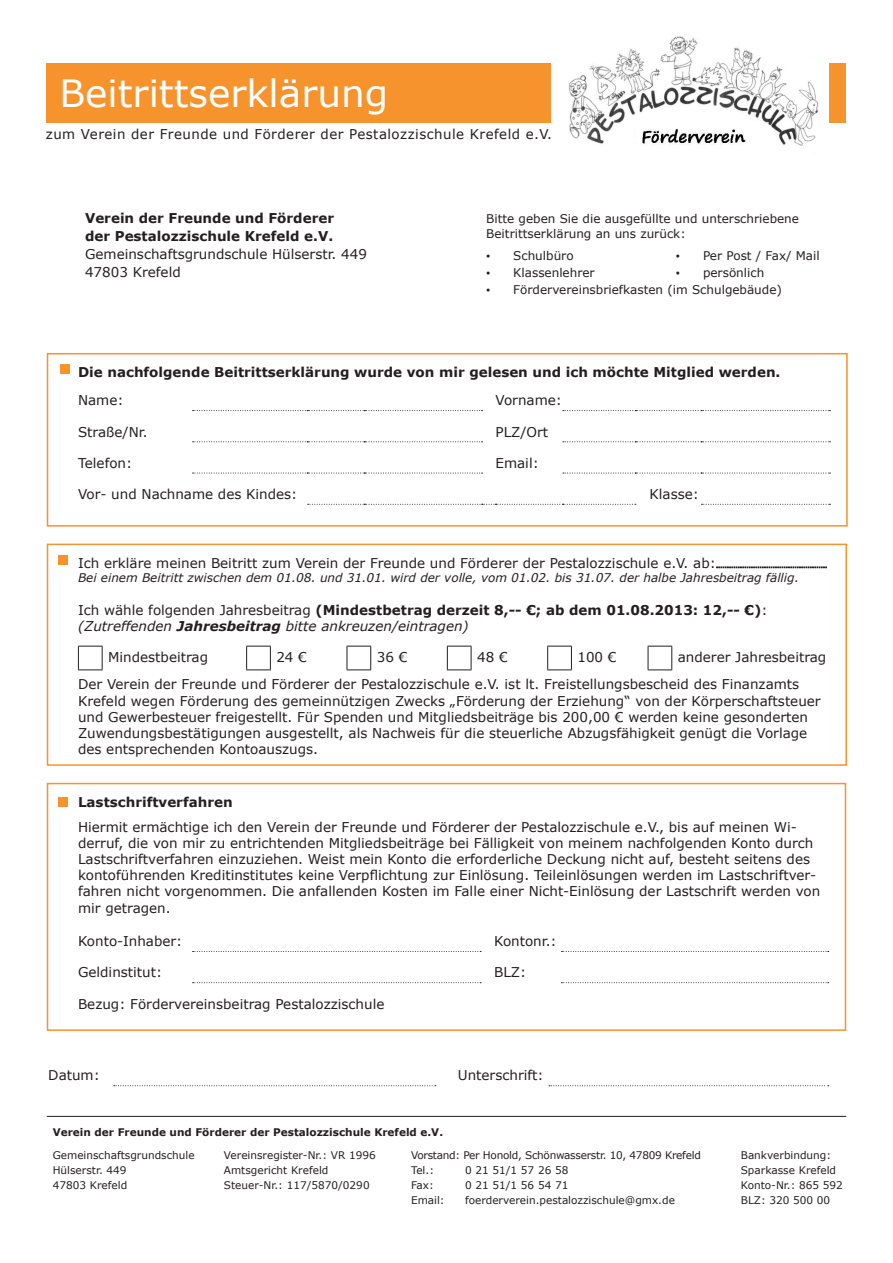
<style>
.page{position:relative;width:893px;height:1263px;background:#fff}
.page>*{position:absolute;margin:0;border:0;box-sizing:border-box;transform-origin:0 0}
.t1{font:37.5px "Verdana";color:#fff}
.t2{font:13.5px/16.2px "Verdana";color:#231f20}
.t3{font:700 13.5px/18px "Verdana";color:#231f20}
.t4{font:13.5px "Verdana";letter-spacing:.035em;color:#231f20}
.t5{font:12px/14.4px "Verdana";color:#231f20}
.t6{font:italic 12px "Verdana";color:#231f20}
.t7{font:10.5px/15px "Verdana";color:#231f20}
.t8{font:700 10.5px "Verdana";color:#231f20}
.t9{font:10.5px/15px "Verdana";letter-spacing:-.025em;color:#231f20}
.s1{font-family:"Times New Roman"}
.s2{font-weight:400}
.s3{font-weight:400;font-style:italic}
.s4{font-style:italic}
</style>
<div class="page">
<div style="left:47px;top:63px;width:799px;height:59px;background:#f7932c"></div>
<img style="left:552px;top:36px;width:276px;height:110px">
<svg style="left:46px;top:543px;width:801px;height:223px"></svg>
<div style="left:58px;top:555px;width:10px;height:10px;background:#f7932c"></div>
<svg style="left:46px;top:782px;width:801px;height:249px"></svg>
<div style="left:58px;top:797px;width:10px;height:9px;background:#f7932c"></div>
<svg style="left:114px;top:1085px;width:322px;height:1px"></svg>
<svg style="left:549px;top:1085px;width:280px;height:1px"></svg>
<svg style="left:46px;top:353px;width:802px;height:174px"></svg>
<div style="left:60px;top:365px;width:9px;height:9px;background:#f7932c"></div>
<hr style="left:47px;top:1116px;width:799px;height:1px;background:#231f20">
<h1 class="t1" style="left:60px;top:67px;width:330px">Beitrittserklärung</h1>
<p class="t4" style="left:46px;top:125px;width:508px">zum Verein der Freunde und Förderer der Pestalozzischule Krefeld e.V.</p>
<p class="t3" style="left:85px;top:209px;width:251px">Verein der Freunde und Förderer der Pestalozzischule Krefeld e.V.</p>
<p class="t2" style="left:85px;top:245px;width:283px;line-height:18px">Gemeinschaftsgrundschule Hülserstr. 449<br>47803 Krefeld</p>
<p class="t5" style="left:486px;top:211px;width:314px">Bitte geben Sie die ausgefüllte und unterschriebene<br>Beitrittserklärung an uns zurück:</p>
<p class="t5" style="left:486px;top:248px;width:89px"><span class="s1">•</span> Schulbüro</p>
<p class="t5" style="left:486px;top:265px;width:110px"><span class="s1">•</span> Klassenlehrer</p>
<p class="t5" style="left:676px;top:248px;width:145px"><span class="s1">•</span> Per Post / Fax/ Mail</p>
<p class="t5" style="left:676px;top:265px;width:90px"><span class="s1">•</span> persönlich</p>
<p class="t5" style="left:486px;top:282px;width:297px"><span class="s1">•</span> Fördervereinsbriefkasten (im Schulgebäude)</p>
<p class="t3" style="left:78px;top:363px;width:704px">Die nachfolgende Beitrittserklärung wurde von mir gelesen und ich möchte Mitglied werden.</p>
<p class="t2" style="left:78px;top:392px;width:47px">Name:</p>
<p class="t2" style="left:495px;top:392px;width:68px">Vorname:</p>
<p class="t2" style="left:78px;top:423px;width:71px">Straße/Nr.</p>
<p class="t2" style="left:495px;top:423px;width:54px">PLZ/Ort</p>
<p class="t2" style="left:78px;top:455px;width:56px">Telefon:</p>
<p class="t2" style="left:495px;top:455px;width:45px">Email:</p>
<p class="t2" style="left:78px;top:486px;width:221px">Vor- und Nachname des Kindes:</p>
<p class="t2" style="left:649px;top:486px;width:51px">Klasse:</p>
<p class="t2" style="left:78px;top:555px;width:639px">Ich erkläre meinen Beitritt zum Verein der Freunde und Förderer der Pestalozzischule e.V. ab:</p>
<p class="t6" style="left:78px;top:569px;width:722px">Bei einem Beitritt zwischen dem 01.08. und 31.01. wird der volle, vom 01.02. bis 31.07. der halbe Jahresbeitrag fällig.</p>
<p class="t3" style="left:78px;top:601px;width:691px;line-height:16.2px"><span class="s2">Ich wähle folgenden Jahresbeitrag</span> (Mindestbetrag derzeit 8,-- €; ab dem 01.08.2013: 12,-- €)<span class="s2">: </span><span class="s3">(Zutreffenden</span> <span class="s4">Jahresbeitrag</span> <span class="s3">bitte ankreuzen/eintragen)</span></p>
<p class="t2" style="left:108px;top:649px;width:101px">Mindestbeitrag</p>
<p class="t2" style="left:276px;top:649px;width:32px">24 €</p>
<p class="t2" style="left:377px;top:649px;width:32px">36 €</p>
<p class="t2" style="left:477px;top:649px;width:32px">48 €</p>
<p class="t2" style="left:577px;top:649px;width:41px">100 €</p>
<p class="t2" style="left:78px;top:644px;width:750px;line-height:27px;text-indent:600px">anderer Jahresbeitrag<br>Der Verein der Freunde und Förderer der Pestalozzischule e.V. ist lt. Freistellungsbescheid des Finanzamts</p>
<p class="t2" style="left:78px;top:692px;width:744px">Krefeld wegen Förderung des gemeinnützigen Zwecks „Förderung der Erziehung“ von der Körperschaftsteuer und Gewerbesteuer freigestellt. Für Spenden und Mitgliedsbeiträge bis 200,00 € werden keine gesonderten Zuwendungsbestätigungen ausgestellt, als Nachweis für die steuerliche Abzugsfähigkeit genügt die Vorlage des entsprechenden Kontoauszugs.</p>
<p class="t3" style="left:78px;top:793px;width:156px">Lastschriftverfahren</p>
<p class="t2" style="left:78px;top:818px;width:744px">Hiermit ermächtige ich den Verein der Freunde und Förderer der Pestalozzischule e.V., bis auf meinen Wi&shy;derruf, die von mir zu entrichtenden Mitgliedsbeiträge bei Fälligkeit von meinem nachfolgenden Konto durch Lastschriftverfahren einzuziehen. Weist mein Konto die erforderliche Deckung nicht auf, besteht seitens des kontoführenden Kreditinstitutes keine Verpflichtung zur Einlösung. Teileinlösungen werden im Lastschriftver&shy;fahren nicht vorgenommen. Die anfallenden Kosten im Falle einer Nicht-Einlösung der Lastschrift werden von mir getragen.</p>
<p class="t2" style="left:78px;top:933px;width:106px">Konto-Inhaber:</p>
<p class="t2" style="left:494px;top:933px;width:64px">Kontonr.:</p>
<p class="t2" style="left:78px;top:964px;width:86px">Geldinstitut:</p>
<p class="t2" style="left:494px;top:964px;width:34px">BLZ:</p>
<p class="t2" style="left:78px;top:995px;width:308px">Bezug: Fördervereinsbeitrag Pestalozzischule</p>
<p class="t2" style="left:48px;top:1067px;width:53px">Datum:</p>
<p class="t2" style="left:458px;top:1067px;width:87px">Unterschrift:</p>
<p class="t8" style="left:53px;top:1124px;width:392px">Verein der Freunde und Förderer der Pestalozzischule Krefeld e.V.</p>
<p class="t7" style="left:53px;top:1147px;width:143px">Gemeinschaftsgrundschule<br>Hülserstr. 449<br>47803 Krefeld</p>
<p class="t7" style="left:224px;top:1147px;width:153px">Vereinsregister-Nr.: VR 1996<br>Amtsgericht Krefeld<br>Steuer-Nr.: 117/5870/0290</p>
<p class="t9" style="left:411px;top:1147px;width:291px">Vorstand: Per Honold, Schönwasserstr. 10, 47809 Krefeld<br>Tel.:</p>
<p class="t7" style="left:465px;top:1162px;width:105px">0 21 51/1 57 26 58</p>
<p class="t7" style="left:411px;top:1177px;width:24px">Fax:</p>
<p class="t7" style="left:465px;top:1177px;width:105px">0 21 51/1 56 54 71</p>
<p class="t7" style="left:411px;top:1192px;width:35px">Email:</p>
<p class="t7" style="left:465px;top:1192px;width:211px">foerderverein.pestalozzischule@gmx.de</p>
<p class="t7" style="left:741px;top:1147px;width:104px">Bankverbindung:<br>Sparkasse Krefeld<br>Konto-Nr.: 865 592<br>BLZ: 320 500 00</p>
</div>
